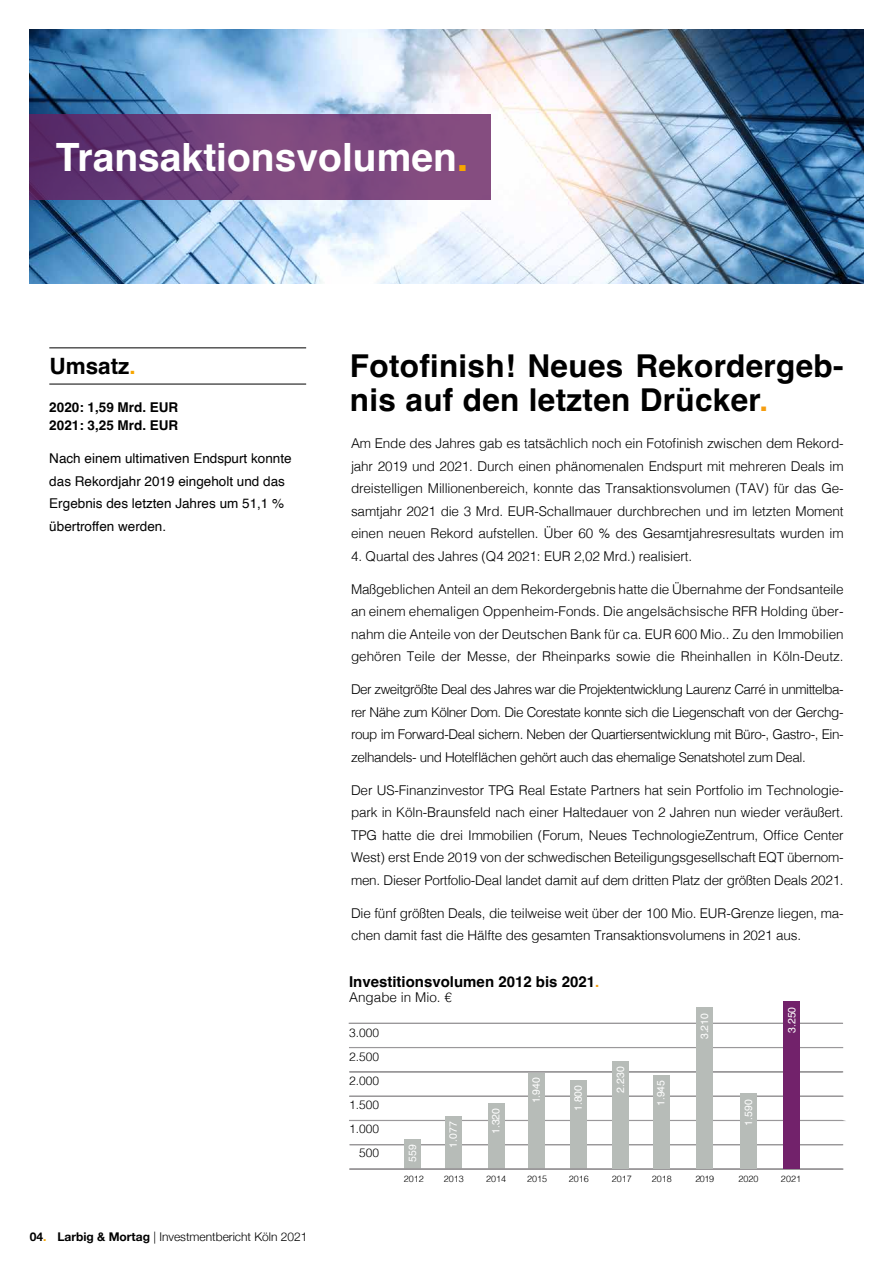
<style>
.page{position:relative;width:893px;height:1263px;background:#fff}
.page>*{position:absolute;margin:0;border:0;box-sizing:border-box;transform-origin:0 0}
.t1{font:700 39px "Helvetica";color:#fff}
.t2{font:700 31.5px/34.5px "Helvetica";letter-spacing:.01em;color:#000}
.t3{font:700 22.5px "Helvetica";color:#000}
.t4{font:700 15px "Helvetica";color:#000}
.t5{font:300 13.5px/22.5px "Helvetica";letter-spacing:-.01em;color:#000;text-align:justify}
.t6{font:13.5px/22.5px "Helvetica";color:#000}
.t7{font:700 13.5px/18px "Helvetica";color:#000}
.t8{font:300 12px "Helvetica Neue";color:#000}
.t9{font:300 12px/24px "Helvetica";color:#000;text-align:right}
.t10{font:10.5px "Helvetica";color:#fff}
.t11{font:300 9px "Helvetica";color:#000}
.s1{font-size:42px;color:#f7a600}
.s2{color:#f7a600}
.s3{font-weight:700}
.s4{font-weight:700;color:#f7a600}
.s5{color:#f59d0f}
</style>
<div class="page">
<div style="left:349px;top:1023px;width:494px;height:1px;border:1px solid #9a989a"></div>
<svg style="left:349px;top:1047px;width:494px;height:98px"></svg>
<div style="left:404px;top:1140px;width:17px;height:29px;background:#b7bcb8"></div>
<div style="left:446px;top:1117px;width:16px;height:52px;background:#b7bcb8"></div>
<div style="left:488px;top:1103px;width:16px;height:66px;background:#b7bcb8"></div>
<div style="left:349px;top:1096px;width:494px;height:1px;border:1px solid #9a989a"></div>
<div style="left:528px;top:1073px;width:17px;height:96px;background:#b7bcb8"></div>
<div style="left:570px;top:1080px;width:17px;height:89px;background:#b7bcb8"></div>
<div style="left:349px;top:1169px;width:494px;height:1px;border:1px solid #9a989a"></div>
<div style="left:612px;top:1061px;width:16px;height:108px;background:#b7bcb8"></div>
<div style="left:653px;top:1075px;width:17px;height:94px;background:#b7bcb8"></div>
<div style="left:696px;top:1007px;width:17px;height:162px;background:#b7bcb8"></div>
<img style="left:30px;top:30px;width:833px;height:253px">
<svg style="left:30px;top:114px;width:461px;height:85px;background:#734179"></svg>
<hr style="left:49px;top:384px;width:257px;height:1px;background:#000">
<hr style="left:49px;top:348px;width:257px;height:1px;background:#000">
<div style="left:740px;top:1093px;width:17px;height:76px;background:#b7bcb8"></div>
<div style="left:783px;top:1001px;width:17px;height:168px;background:#72226b"></div>
<h1 class="t1" style="left:56px;top:133px;width:414px">Transaktionsvolumen<span class="s1">.</span></h1>
<h3 class="t3" style="left:50px;top:353px;width:88px">Umsatz<span class="s2">.</span></h3>
<p class="t7" style="left:49px;top:400px;width:131px">2020: 1,59 Mrd. EUR<br>2021: 3,25 Mrd. EUR</p>
<p class="t6" style="left:49px;top:448px;width:244px">Nach einem ultimativen Endspurt konnte das Rekordjahr 2019 eingeholt und das Ergebnis des letzten Jahres um 51,1 % übertroffen werden.</p>
<p class="t8" style="left:30px;top:1226px;width:279px"><span class="s3">04</span><span class="s4">.</span> <span class="s3">Larbig &amp; Mortag</span> | Investmentbericht Köln 2021</p>
<h2 class="t2" style="left:350px;top:352px;width:495px">Fotofinish! Neues Rekordergeb&shy;nis auf den letzten Drücker<span class="s5">.</span></h2>
<p class="t5" style="left:351px;top:431px;width:494px">Am Ende des Jahres gab es tatsächlich noch ein Fotofinish zwischen dem Rekord&shy;jahr 2019 und 2021. Durch einen phänomenalen Endspurt mit mehreren Deals im dreistelligen Millionenbereich, konnte das Transaktionsvolumen (TAV) für das Ge&shy;samtjahr 2021 die 3 Mrd. EUR-Schallmauer durchbrechen und im letzten Moment einen neuen Rekord aufstellen. Über 60 % des Gesamtjahresresultats wurden im</p>
<p class="t5" style="left:351px;top:543px;width:343px">4. Quartal des Jahres (Q4 2021: EUR 2,02 Mrd.) realisiert.</p>
<p class="t5" style="left:351px;top:576px;width:494px">Maßgeblichen Anteil an dem Rekordergebnis hatte die Übernahme der Fondsanteile an einem ehemaligen Oppenheim-Fonds. Die angelsächsische RFR Holding über&shy;nahm die Anteile von der Deutschen Bank für ca. EUR 600 Mio.. Zu den Immobilien gehören Teile der Messe, der Rheinparks sowie die Rheinhallen in Köln-Deutz.</p>
<p class="t5" style="left:351px;top:677px;width:494px">Der zweitgrößte Deal des Jahres war die Projektentwicklung Laurenz Carré in unmittelba&shy;rer Nähe zum Kölner Dom. Die Corestate konnte sich die Liegenschaft von der Gerchg&shy;roup im Forward-Deal sichern. Neben der Quartiersentwicklung mit Büro-, Gastro-, Ein&shy;zelhandels- und Hotelflächen gehört auch das ehemalige Senatshotel zum Deal.</p>
<p class="t5" style="left:351px;top:778px;width:494px">Der US-Finanzinvestor TPG Real Estate Partners hat sein Portfolio im Technologie&shy;park in Köln-Braunsfeld nach einer Haltedauer von 2 Jahren nun wieder veräußert.<br>TPG hatte die drei Immobilien (Forum, Neues TechnologieZentrum, Office Center West) erst Ende 2019 von der schwedischen Beteiligungsgesellschaft EQT übernom&shy;men. Dieser Portfolio-Deal landet damit auf dem dritten Platz der größten Deals 2021.</p>
<p class="t5" style="left:351px;top:901px;width:494px">Die fünf größten Deals, die teilweise weit über der 100 Mio. EUR-Grenze liegen, ma&shy;chen damit fast die Hälfte des gesamten Transaktionsvolumens in 2021 aus.</p>
<p class="t4" style="left:349px;top:972px;width:252px">Investitionsvolumen 2012 bis 2021<span class="s5">.</span></p>
<p class="t5" style="left:349px;top:985px;width:104px">Angabe in Mio. €</p>
<p class="t9" style="left:349px;top:1020px;width:32px">3.000</p>
<p class="t9" style="left:349px;top:1043px;width:32px">2.500<br>2.000<br>1.500<br>1.000<br>500</p>
<p class="t10" style="left:404px;top:1162px;width:19px;rotate:-90deg">559</p>
<p class="t10" style="left:445px;top:1148px;width:28px;rotate:-90deg">1.077</p>
<p class="t10" style="left:488px;top:1134px;width:28px;rotate:-90deg">1.320</p>
<p class="t10" style="left:528px;top:1103px;width:28px;rotate:-90deg">1.940</p>
<p class="t10" style="left:570px;top:1111px;width:28px;rotate:-90deg">1.800</p>
<p class="t10" style="left:612px;top:1092px;width:28px;rotate:-90deg">2.230</p>
<p class="t10" style="left:653px;top:1106px;width:28px;rotate:-90deg">1.945</p>
<p class="t10" style="left:696px;top:1039px;width:28px;rotate:-90deg">3.210</p>
<p class="t10" style="left:740px;top:1125px;width:28px;rotate:-90deg">1.590</p>
<p class="t10" style="left:784px;top:1033px;width:28px;rotate:-90deg">3.250</p>
<p class="t11" style="left:404px;top:1171px;width:22px">2012</p>
<p class="t11" style="left:444px;top:1171px;width:22px">2013</p>
<p class="t11" style="left:486px;top:1171px;width:22px">2014</p>
<p class="t11" style="left:527px;top:1171px;width:22px">2015</p>
<p class="t11" style="left:569px;top:1171px;width:22px">2016</p>
<p class="t11" style="left:612px;top:1171px;width:22px">2017</p>
<p class="t11" style="left:652px;top:1171px;width:22px">2018</p>
<p class="t11" style="left:695px;top:1171px;width:20px">2019</p>
<p class="t11" style="left:738px;top:1171px;width:22px">2020</p>
<p class="t11" style="left:781px;top:1171px;width:22px">2021</p>
</div>
